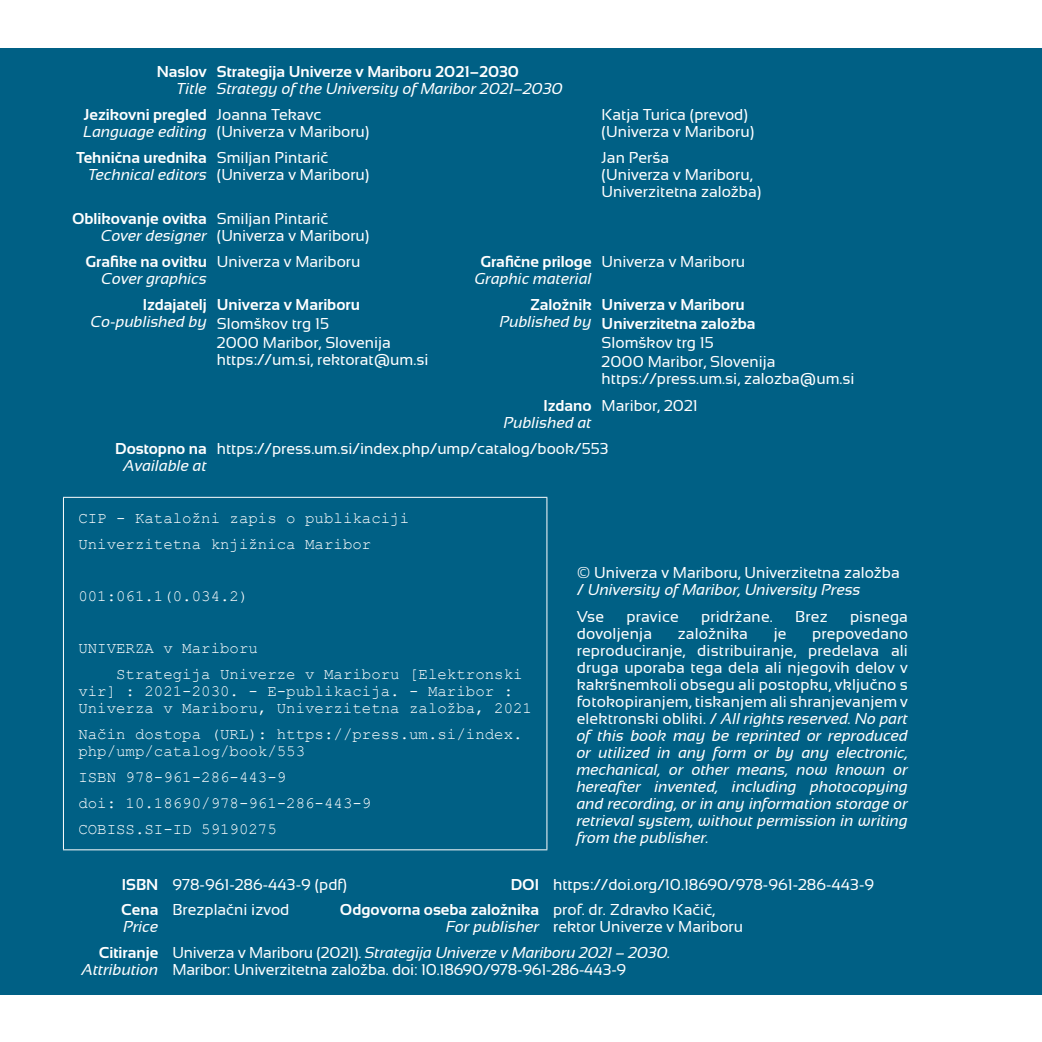
<style>
.page{position:relative;width:1042px;height:1042px;background:#fff}
.page>*{position:absolute;margin:0;border:0;box-sizing:border-box;transform-origin:0 0}
.t1{font:15.75px/17px "Sansation";color:#fff}
.t2{font:italic 15.75px/17px "Sansation";color:#fff;text-align:justify}
.t3{font:15.75px/25.9px "Courier New";color:#fff}
.t4{font:700 15.75px/18.9px "Sansation";color:#fff}
.s1{font-style:italic}
.s2{font-style:normal}
.s3{font-weight:700}
</style>
<div class="page">
<div style="left:0;top:48px;width:1042px;height:946px;background:#006085"></div>
<hr style="left:63px;top:497px;width:484px;height:1px;background:#fff">
<hr style="left:63px;top:498px;width:1px;height:351px;background:#fff">
<hr style="left:546px;top:498px;width:1px;height:351px;background:#fff">
<hr style="left:63px;top:849px;width:484px;height:1px;background:#fff">
<p class="t4" style="left:157px;top:62px;width:52px">Naslov</p>
<p class="t2" style="left:176px;top:80px;width:32px">Title</p>
<p class="t4" style="left:217px;top:62px;width:303px">Strategija Univerze v Mariboru 2021–2030</p>
<p class="t2" style="left:217px;top:80px;width:348px">Strategy of the University of Maribor 2021–2030</p>
<p class="t4" style="left:84px;top:105px;width:124px">Jezikovni pregled</p>
<p class="t2" style="left:83px;top:123px;width:125px">Language editing</p>
<p class="t1" style="left:217px;top:106px;width:154px">Joanna Tekavc (Univerza v Mariboru)</p>
<p class="t1" style="left:601px;top:106px;width:154px">Katja Turica (prevod) (Univerza v Mariboru)</p>
<p class="t4" style="left:76px;top:148px;width:132px">Tehnična urednika</p>
<p class="t2" style="left:88px;top:166px;width:120px">Technical editors</p>
<p class="t1" style="left:217px;top:149px;width:154px">Smiljan Pintarič (Univerza v Mariboru)</p>
<p class="t1" style="left:601px;top:149px;width:161px">Jan Perša<br>(Univerza v Mariboru,<br>Univerzitetna založba)</p>
<p class="t4" style="left:72px;top:209px;width:136px">Oblikovanje ovitka</p>
<p class="t2" style="left:101px;top:227px;width:107px">Cover designer</p>
<p class="t1" style="left:217px;top:210px;width:154px">Smiljan Pintarič (Univerza v Mariboru)</p>
<p class="t4" style="left:85px;top:252px;width:123px">Grafike na ovitku</p>
<p class="t2" style="left:101px;top:270px;width:107px">Cover graphics</p>
<p class="t1" style="left:217px;top:253px;width:145px">Univerza v Mariboru</p>
<p class="t4" style="left:480px;top:252px;width:113px">Grafične priloge</p>
<p class="t2" style="left:475px;top:270px;width:118px">Graphic material</p>
<p class="t1" style="left:601px;top:253px;width:145px">Univerza v Mariboru</p>
<p class="t4" style="left:143px;top:296px;width:66px">Izdajatelj</p>
<p class="t2" style="left:91px;top:313px;width:118px">Co-published by</p>
<p class="t4" style="left:217px;top:296px;width:145px">Univerza v Mariboru</p>
<p class="t1" style="left:217px;top:314px;width:175px;line-height:18.9px">Slomškov trg 15<br>2000 Maribor, Slovenija</p>
<p class="t1" style="left:217px;top:351px;width:213px">https://um.si, rektorat@um.si</p>
<p class="t4" style="left:530px;top:296px;width:63px">Založnik</p>
<p class="t2" style="left:500px;top:313px;width:93px">Published by</p>
<p class="t4" style="left:601px;top:296px;width:155px">Univerza v Mariboru<br>Univerzitetna založba</p>
<p class="t1" style="left:601px;top:333px;width:175px;line-height:18.9px">Slomškov trg 15<br>2000 Maribor, Slovenija</p>
<p class="t1" style="left:601px;top:370px;width:254px">https://press.um.si, zalozba@um.si</p>
<p class="t4" style="left:543px;top:396px;width:50px">Izdano</p>
<p class="t2" style="left:504px;top:414px;width:89px">Published at</p>
<p class="t1" style="left:601px;top:397px;width:98px">Maribor, 2021</p>
<p class="t4" style="left:115px;top:439px;width:93px">Dostopno na</p>
<p class="t2" style="left:123px;top:457px;width:85px">Available at</p>
<p class="t1" style="left:217px;top:440px;width:393px">https://press.um.si/index.php/ump/catalog/book/553</p>
<p class="t3" style="left:78px;top:505px;width:332px">CIP - Kataložni zapis o publikaciji<br>Univerzitetna knjižnica Maribor</p>
<p class="t3" style="left:78px;top:583px;width:172px">001:061.1(0.034.2)</p>
<p class="t3" style="left:116px;top:634px;width:408px;text-indent:-38px">UNIVERZA v Mariboru<br>Strategija Univerze v Mariboru [Elektronski</p>
<p class="t3" style="left:78px;top:682px;width:455px;line-height:17px">vir] : 2021-2030. - E-publikacija. - Maribor :<br>Univerza v Mariboru, Univerzitetna založba, 2021</p>
<p class="t3" style="left:78px;top:725px;width:446px;line-height:17px">Način dostopa (URL): https://press.um.si/index. php/ump/catalog/book/553</p>
<p class="t3" style="left:78px;top:763px;width:294px">ISBN 978-961-286-443-9<br>doi: 10.18690/978-961-286-443-9<br>COBISS.SI-ID 59190275</p>
<p class="t1" style="left:577px;top:564px;width:325px">© Univerza v Mariboru, Univerzitetna založba / <span class="s1">University of Maribor, University Press</span></p>
<p class="t1" style="left:577px;top:608px;width:29px">Vse</p>
<p class="t1" style="left:626px;top:608px;width:54px">pravice</p>
<p class="t1" style="left:701px;top:608px;width:73px">pridržane.</p>
<p class="t1" style="left:795px;top:608px;width:34px">Brez</p>
<p class="t1" style="left:850px;top:608px;width:60px">pisnega</p>
<p class="t1" style="left:577px;top:625px;width:77px">dovoljenja</p>
<p class="t1" style="left:678px;top:625px;width:72px">založnika</p>
<p class="t1" style="left:774px;top:625px;width:14px">je</p>
<p class="t2" style="left:577px;top:625px;width:333px;text-indent:236px"><span class="s2">prepovedano reproduciranje, distribuiranje, predelava ali druga uporaba tega dela ali njegovih delov v kakršnemkoli obsegu ali postopku, vključno s fotokopiranjem, tiskanjem ali shranjevanjem v elektronski obliki. /</span> All rights reserved. No part of this book may be reprinted or reproduced or utilized in any form or by any electronic, mechanical, or other means, now known or hereafter invented, including photocopying and recording, or in any information storage or retrieval system, without permission in writing from the publisher.</p>
<p class="t1" style="left:122px;top:876px;width:227px"><span class="s3">ISBN</span> 978-961-286-443-9 (pdf)</p>
<p class="t1" style="left:511px;top:876px;width:365px"><span class="s3">DOI</span> https://doi.org/10.18690/978-961-286-443-9</p>
<p class="t4" style="left:121px;top:900px;width:39px">Cena</p>
<p class="t2" style="left:123px;top:918px;width:36px">Price</p>
<p class="t1" style="left:553px;top:901px;width:191px">prof. dr. Zdravko Kačič, rektor Univerze v Mariboru</p>
<p class="t1" style="left:172px;top:901px;width:118px">Brezplačni izvod</p>
<p class="t4" style="left:340px;top:900px;width:201px">Odgovorna oseba založnika</p>
<p class="t2" style="left:446px;top:918px;width:94px">For publisher</p>
<p class="t4" style="left:99px;top:943px;width:61px">Citiranje</p>
<p class="t2" style="left:82px;top:960px;width:78px">Attribution</p>
<p class="t1" style="left:172px;top:943px;width:500px">Univerza v Mariboru (2021). <span class="s1">Strategija Univerze v Mariboru 2021 – 2030.<br></span>Maribor: Univerzitetna založba. doi: 10.18690/978-961-286-443-9</p>
</div>
